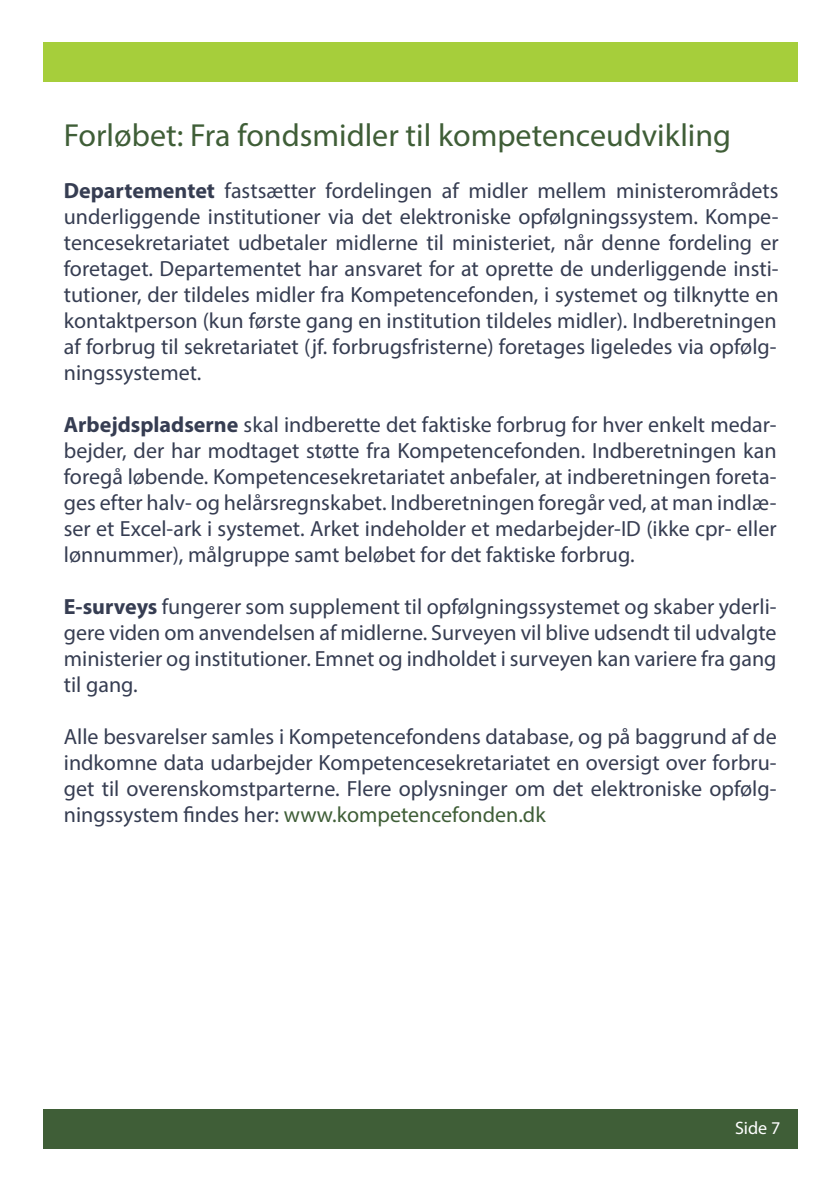
<style>
.page{position:relative;width:840px;height:1191px;background:#fff}
.page>*{position:absolute;margin:0;border:0;box-sizing:border-box;transform-origin:0 0}
.Brødtekst{font:32px "Myriad Pro";color:#3f5e37}
.Brødtekst-2{font:22px/26px "Myriad Pro";color:#363d52;text-align:justify}
.t1{font:18px "Myriad Pro";color:#fff}
.s1{font-weight:700}
.s2{color:#3f5e37}
</style>
<div class="page">
<div style="left:43px;top:1108px;width:754px;height:40px;background:#3f5e37"></div>
<div style="left:43px;top:43px;width:754px;height:39px;background:#a6ce3b"></div>
<p class="Brødtekst" style="left:64px;top:115px;width:668px">Forløbet: Fra fondsmidler til kompetenceudvikling</p>
<p class="Brødtekst-2" style="left:64px;top:177px;width:716px"><span class="s1">Departementet</span> fastsætter fordelingen af midler mellem ministerområdets underliggende institutioner via det elektroniske opfølgningssystem. Kompe&shy;tencesekretariatet udbetaler midlerne til ministeriet, når denne fordeling er foretaget. Departementet har ansvaret for at oprette de underliggende insti&shy;tutioner, der tildeles midler fra Kompetencefonden, i systemet og tilknytte en kontaktperson (kun første gang en institution tildeles midler). Indberetningen af forbrug til sekretariatet (jf. forbrugsfristerne) foretages ligeledes via opfølg&shy;ningssystemet.</p>
<p class="Brødtekst-2" style="left:64px;top:411px;width:714px"><span class="s1">Arbejdspladserne</span> skal indberette det faktiske forbrug for hver enkelt medar&shy;bejder, der har modtaget støtte fra Kompetencefonden. Indberetningen kan foregå løbende. Kompetencesekretariatet anbefaler, at indberetningen foreta&shy;ges efter halv- og helårsregnskabet. Indberetningen foregår ved, at man indlæ&shy;ser et Excel-ark i systemet. Arket indeholder et medarbejder-ID (ikke cpr- eller lønnummer), målgruppe samt beløbet for det faktiske forbrug.</p>
<p class="Brødtekst-2" style="left:64px;top:593px;width:714px"><span class="s1">E-surveys</span> fungerer som supplement til opfølgningssystemet og skaber yderli&shy;gere viden om anvendelsen af midlerne. Surveyen vil blive udsendt til udvalgte ministerier og institutioner. Emnet og indholdet i surveyen kan variere fra gang til gang.</p>
<p class="Brødtekst-2" style="left:64px;top:723px;width:714px">Alle besvarelser samles i Kompetencefondens database, og på baggrund af de indkomne data udarbejder Kompetencesekretariatet en oversigt over forbru&shy;get til overenskomstparterne. Flere oplysninger om det elektroniske opfølg&shy;ningssystem findes her: <span class="s2">www.kompetencefonden.dk</span></p>
<p class="t1" style="left:734px;top:1117px;width:47px">Side 7</p>
</div>
